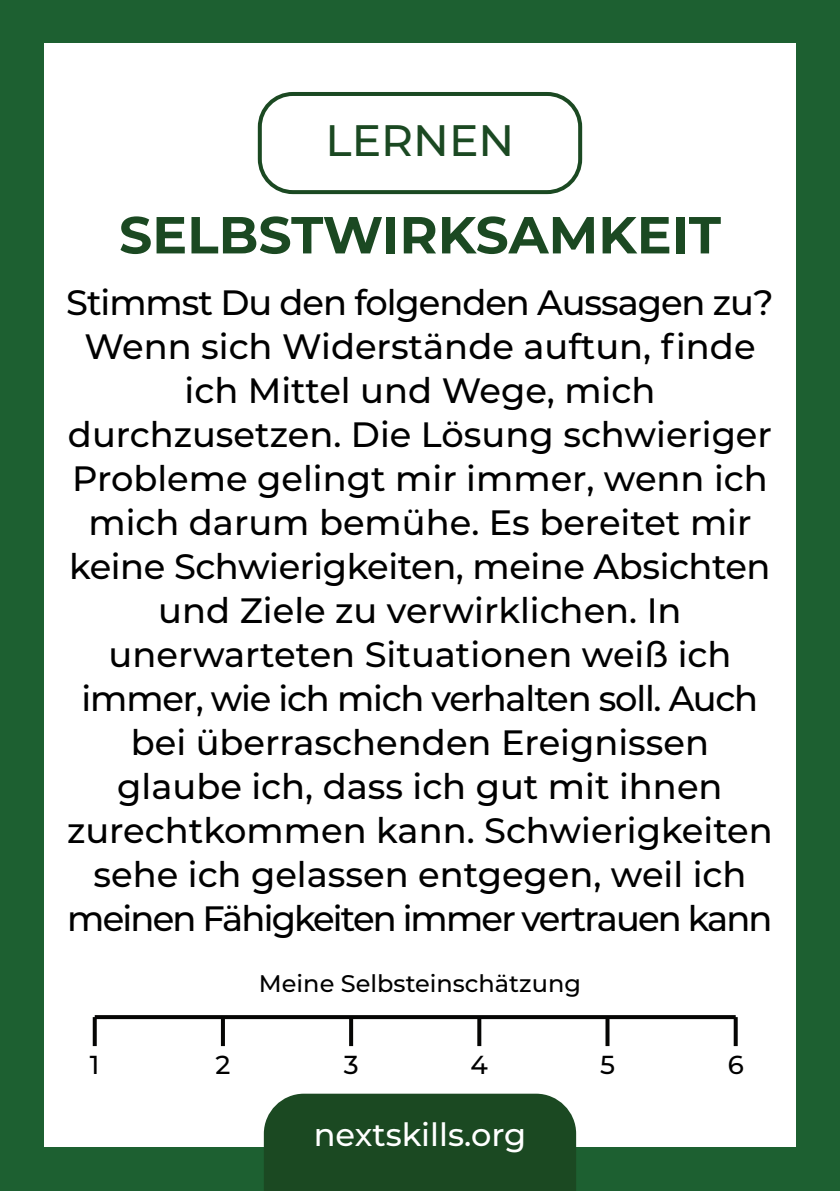
<style>
.page{position:relative;width:840px;height:1191px;background:#fff}
.page>*{position:absolute;margin:0;border:0;box-sizing:border-box;transform-origin:0 0}
.t1{font:700 52px "Montserrat";color:#1b4922}
.t2{font:500 44px "Montserrat";color:#1b4922}
.t3{font:500 35.2px/44px "Montserrat";color:#000;text-align:center}
.t4{font:500 32px "Montserrat";color:#fff}
.t5{font:500 26px "Montserrat";color:#000}
.t6{font:500 24px "Montserrat";color:#000}
</style>
<div class="page">
<div style="left:0;top:0;width:44px;height:1189px;background:#1d6031"></div>
<div style="left:796px;top:0;width:43px;height:1189px;background:#1d6031"></div>
<div style="left:0;top:0;width:839px;height:43px;background:#1d6031"></div>
<div style="left:0;top:1147px;width:839px;height:44px;background:#1d6031"></div>
<div style="left:258px;top:92px;width:324px;height:102px;border:4px solid #1b4922;border-radius:33px"></div>
<div style="left:264px;top:1093px;width:312px;height:98px;background:#1b4922"></div>
<svg style="left:95px;top:1015px;width:640px;height:4px;background:#0b0b0a"></svg>
<svg style="left:93px;top:1017px;width:4px;height:29px"></svg>
<svg style="left:221px;top:1017px;width:4px;height:29px"></svg>
<svg style="left:349px;top:1017px;width:4px;height:29px"></svg>
<svg style="left:477px;top:1017px;width:4px;height:29px"></svg>
<svg style="left:605px;top:1017px;width:4px;height:29px"></svg>
<svg style="left:733px;top:1017px;width:4px;height:29px"></svg>
<p class="t2" style="left:325px;top:110px;width:190px">LERNEN</p>
<h1 class="t1" style="left:119px;top:197px;width:603px">SELBSTWIRKSAMKEIT</h1>
<p class="t3" style="left:66px;top:279px;width:708px">Stimmst Du den folgenden Aussagen zu?<br>Wenn sich Widerstände auftun, finde ich Mittel und Wege, mich durchzusetzen. Die Lösung schwieriger Probleme gelingt mir immer, wenn ich mich darum bemühe. Es bereitet mir keine Schwierigkeiten, meine Absichten und Ziele zu verwirklichen. In unerwarteten Situationen weiß ich immer, wie ich mich verhalten soll. Auch bei überraschenden Ereignissen glaube ich, dass ich gut mit ihnen zurechtkommen kann. Schwierigkeiten sehe ich gelassen entgegen, weil ich meinen Fähigkeiten immer vertrauen kann</p>
<p class="t6" style="left:259px;top:966px;width:323px">Meine Selbsteinschätzung</p>
<p class="t5" style="left:90px;top:1046px;width:11px">1</p>
<p class="t5" style="left:215px;top:1046px;width:16px">2</p>
<p class="t5" style="left:343px;top:1046px;width:16px">3</p>
<p class="t5" style="left:470px;top:1046px;width:19px">4</p>
<p class="t5" style="left:599px;top:1046px;width:16px">5</p>
<p class="t5" style="left:727px;top:1046px;width:18px">6</p>
<p class="t4" style="left:313px;top:1112px;width:214px">nextskills.org</p>
</div>
